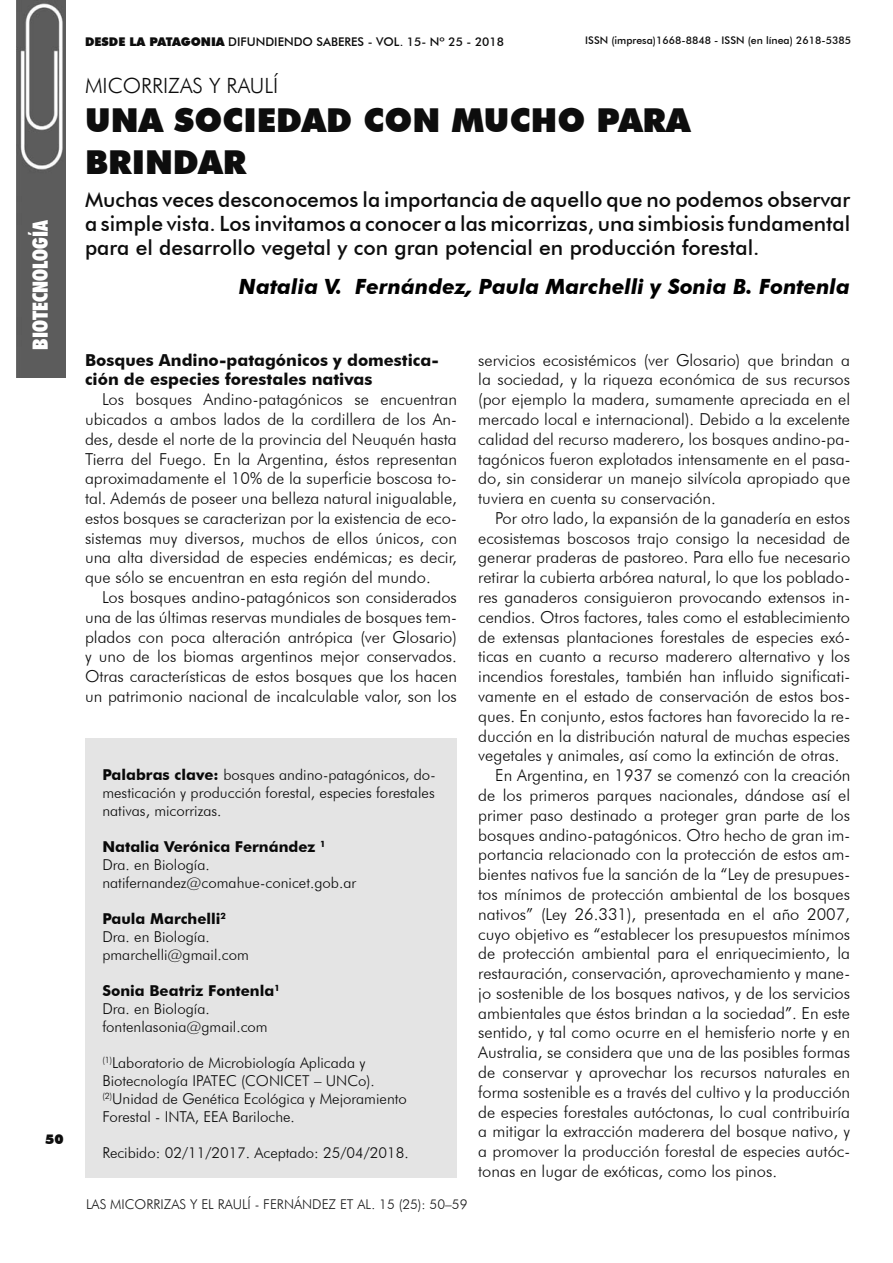
<style>
.page{position:relative;width:893px;height:1263px;background:#fff}
.page>*{position:absolute;margin:0;border:0;box-sizing:border-box;transform-origin:0 0}
.t1{font:900 33px/42px "Futura BT";color:#0d0d0d}
.t2{font:500 21px/24px "Futura BT";color:#0d0d0d;text-align:justify}
.t3{font:italic 700 21px "Futura BT";color:#000}
.t4{font:300 21px "Futura BT";color:#0d0d0d}
.t5{font:900 condensed 21px "Futura BT";color:#fff}
.t6{font:300 16.5px/19.8px "Futura BT";color:#0d0d0d;text-align:justify}
.t7{font:700 16.5px/19.8px "Futura BT";color:#0d0d0d}
.t8{font:300 15px/18px "Futura BT";color:#090909}
.t9{font:300 13.5px "Futura BT";color:#181818}
.t10{font:900 13.5px "Futura BT";color:#0d0d0d}
.t11{font:500 12px "Futura BT";color:#0d0d0d}
.t12{font:500 10.5px "Futura BT";color:#0d0d0d}
.s1{font-weight:900}
.s2{font-weight:700}
.s3{color:#0d0d0d}
</style>
<div class="page">
<div style="left:85px;top:738px;width:372px;height:440px;background:#e4e4e4"></div>
<img style="left:16px;top:0;width:50px;height:377px">
<p class="t5" style="left:28px;top:350px;width:132px;rotate:-90deg">BIOTECNOLOGÍA</p>
<p class="t10" style="left:45px;top:1131px;width:20px">50</p>
<p class="t11" style="left:85px;top:35px;width:420px"><span class="s1">DESDE LA PATAGONIA</span> DIFUNDIENDO SABERES - VOL. 15- Nº 25 - 2018</p>
<p class="t12" style="left:585px;top:34px;width:267px">ISSN (impresa)1668-8848 - ISSN (en línea) 2618-5385</p>
<p class="t4" style="left:85px;top:72px;width:195px">MICORRIZAS Y RAULÍ</p>
<h1 class="t1" style="left:85px;top:99px;width:607px">UNA SOCIEDAD CON MUCHO PARA<br>BRINDAR</h1>
<p class="t2" style="left:85px;top:188px;width:767px">Muchas veces desconocemos la importancia de aquello que no podemos observar a simple vista. Los invitamos a conocer a las micorrizas, una simbiosis fundamental para el desarrollo vegetal y con gran potencial en producción forestal.</p>
<p class="t3" style="left:239px;top:273px;width:613px">Natalia V. Fernández, Paula Marchelli y Sonia B. Fontenla</p>
<p class="t7" style="left:85px;top:350px;width:355px">Bosques Andino-patagónicos y domestica&shy;ción de especies forestales nativas</p>
<p class="t6" style="left:85px;top:389px;width:373px;text-indent:17px">Los bosques Andino-patagónicos se encuentran ubicados a ambos lados de la cordillera de los An&shy;des, desde el norte de la provincia del Neuquén hasta Tierra del Fuego. En la Argentina, éstos representan aproximadamente el 10% de la superficie boscosa to&shy;tal. Además de poseer una belleza natural inigualable, estos bosques se caracterizan por la existencia de eco&shy;sistemas muy diversos, muchos de ellos únicos, con una alta diversidad de especies endémicas; es decir, que sólo se encuentran en esta región del mundo.</p>
<p class="t6" style="left:85px;top:587px;width:373px;text-indent:17px">Los bosques andino-patagónicos son considerados una de las últimas reservas mundiales de bosques tem&shy;plados con poca alteración antrópica (ver Glosario) y uno de los biomas argentinos mejor conservados.<br>Otras características de estos bosques que los hacen un patrimonio nacional de incalculable valor, son los</p>
<p class="t8" style="left:102px;top:765px;width:335px;text-align:justify"><span class="s2">Palabras clave:</span> bosques andino-patagónicos, do&shy;mesticación y producción forestal, especies forestales nativas, micorrizas.</p>
<p class="t8" style="left:102px;top:837px;width:255px"><span class="s2">Natalia Verónica Fernández</span> <sup>1<br></sup>Dra. en Biología. natifernandez@comahue-conicet.gob.ar</p>
<p class="t8" style="left:102px;top:909px;width:148px"><span class="s2">Paula Marchelli</span><sup>2<br></sup>Dra. en Biología. pmarchelli@gmail.com</p>
<p class="t8" style="left:102px;top:981px;width:179px"><span class="s2">Sonia Beatriz Fontenla</span><sup>1<br></sup>Dra. en Biología. fontenlasonia@gmail.com</p>
<p class="t8" style="left:102px;top:1053px;width:306px"><sup>(1)</sup>Laboratorio de Microbiología Aplicada y Biotecnología IPATEC (<span class="s3">CONICET – UNCo). </span><sup>(2)</sup>Unidad de Genética Ecológica y Mejoramiento Forestal - INTA, EEA Bariloche.</p>
<p class="t8" style="left:102px;top:1143px;width:308px">Recibido: 02/11/2017. Aceptado: 25/04/2018.</p>
<p class="t9" style="left:86px;top:1196px;width:383px">LAS MICORRIZAS Y EL RAULÍ - FERNÁNDEZ ET AL. 15 (25): 50–59</p>
<p class="t6" style="left:478px;top:350px;width:374px">servicios ecosistémicos (ver Glosario) que brindan a la sociedad, y la riqueza económica de sus recursos (por ejemplo la madera, sumamente apreciada en el mercado local e internacional). Debido a la excelente calidad del recurso maderero, los bosques andino-pa&shy;tagónicos fueron explotados intensamente en el pasa&shy;do, sin considerar un manejo silvícola apropiado que tuviera en cuenta su conservación.</p>
<p class="t6" style="left:495px;top:508px;width:356px">Por otro lado, la expansión de la ganadería en estos</p>
<p class="t6" style="left:478px;top:528px;width:373px">ecosistemas boscosos trajo consigo la necesidad de</p>
<p class="t6" style="left:478px;top:548px;width:374px">generar praderas de pastoreo. Para ello fue necesario</p>
<p class="t6" style="left:478px;top:567px;width:373px">retirar la cubierta arbórea natural, lo que los poblado-</p>
<p class="t6" style="left:478px;top:587px;width:373px">res ganaderos consiguieron provocando extensos in-</p>
<p class="t6" style="left:478px;top:607px;width:373px">cendios. Otros factores, tales como el establecimiento</p>
<p class="t6" style="left:478px;top:627px;width:373px">de extensas plantaciones forestales de especies exó-</p>
<p class="t6" style="left:478px;top:647px;width:373px">ticas en cuanto a recurso maderero alternativo y los</p>
<p class="t6" style="left:478px;top:666px;width:373px">incendios forestales, también han influido significati-</p>
<p class="t6" style="left:478px;top:686px;width:373px">vamente en el estado de conservación de estos bos-</p>
<p class="t6" style="left:478px;top:706px;width:373px">ques. En conjunto, estos factores han favorecido la re-</p>
<p class="t6" style="left:478px;top:726px;width:373px">ducción en la distribución natural de muchas especies</p>
<p class="t6" style="left:478px;top:745px;width:363px">vegetales y animales, así como la extinción de otras.</p>
<p class="t6" style="left:495px;top:765px;width:357px">En Argentina, en 1937 se comenzó con la creación</p>
<p class="t6" style="left:478px;top:785px;width:373px">de los primeros parques nacionales, dándose así el</p>
<p class="t6" style="left:478px;top:805px;width:373px">primer paso destinado a proteger gran parte de los</p>
<p class="t6" style="left:478px;top:825px;width:373px">bosques andino-patagónicos. Otro hecho de gran im-</p>
<p class="t6" style="left:478px;top:844px;width:373px">portancia relacionado con la protección de estos am-</p>
<p class="t6" style="left:478px;top:864px;width:373px">bientes nativos fue la sanción de la “Ley de presupues-</p>
<p class="t6" style="left:478px;top:884px;width:373px">tos mínimos de protección ambiental de los bosques</p>
<p class="t6" style="left:478px;top:904px;width:373px">nativos” (Ley 26.331), presentada en el año 2007,</p>
<p class="t6" style="left:478px;top:924px;width:373px">cuyo objetivo es “establecer los presupuestos mínimos</p>
<p class="t6" style="left:478px;top:943px;width:373px">de protección ambiental para el enriquecimiento, la</p>
<p class="t6" style="left:478px;top:963px;width:373px">restauración, conservación, aprovechamiento y mane-</p>
<p class="t6" style="left:478px;top:983px;width:373px">jo sostenible de los bosques nativos, y de los servicios</p>
<p class="t6" style="left:478px;top:1003px;width:373px">ambientales que éstos brindan a la sociedad”. En este</p>
<p class="t6" style="left:478px;top:1023px;width:373px">sentido, y tal como ocurre en el hemisferio norte y en</p>
<p class="t6" style="left:478px;top:1042px;width:373px">Australia, se considera que una de las posibles formas</p>
<p class="t6" style="left:478px;top:1062px;width:373px">de conservar y aprovechar los recursos naturales en</p>
<p class="t6" style="left:478px;top:1082px;width:373px">forma sostenible es a través del cultivo y la producción</p>
<p class="t6" style="left:478px;top:1102px;width:373px">de especies forestales autóctonas, lo cual contribuiría</p>
<p class="t6" style="left:478px;top:1122px;width:373px">a mitigar la extracción maderera del bosque nativo, y</p>
<p class="t6" style="left:478px;top:1141px;width:373px">a promover la producción forestal de especies autóc-</p>
<p class="t6" style="left:478px;top:1161px;width:300px">tonas en lugar de exóticas, como los pinos.</p>
</div>
